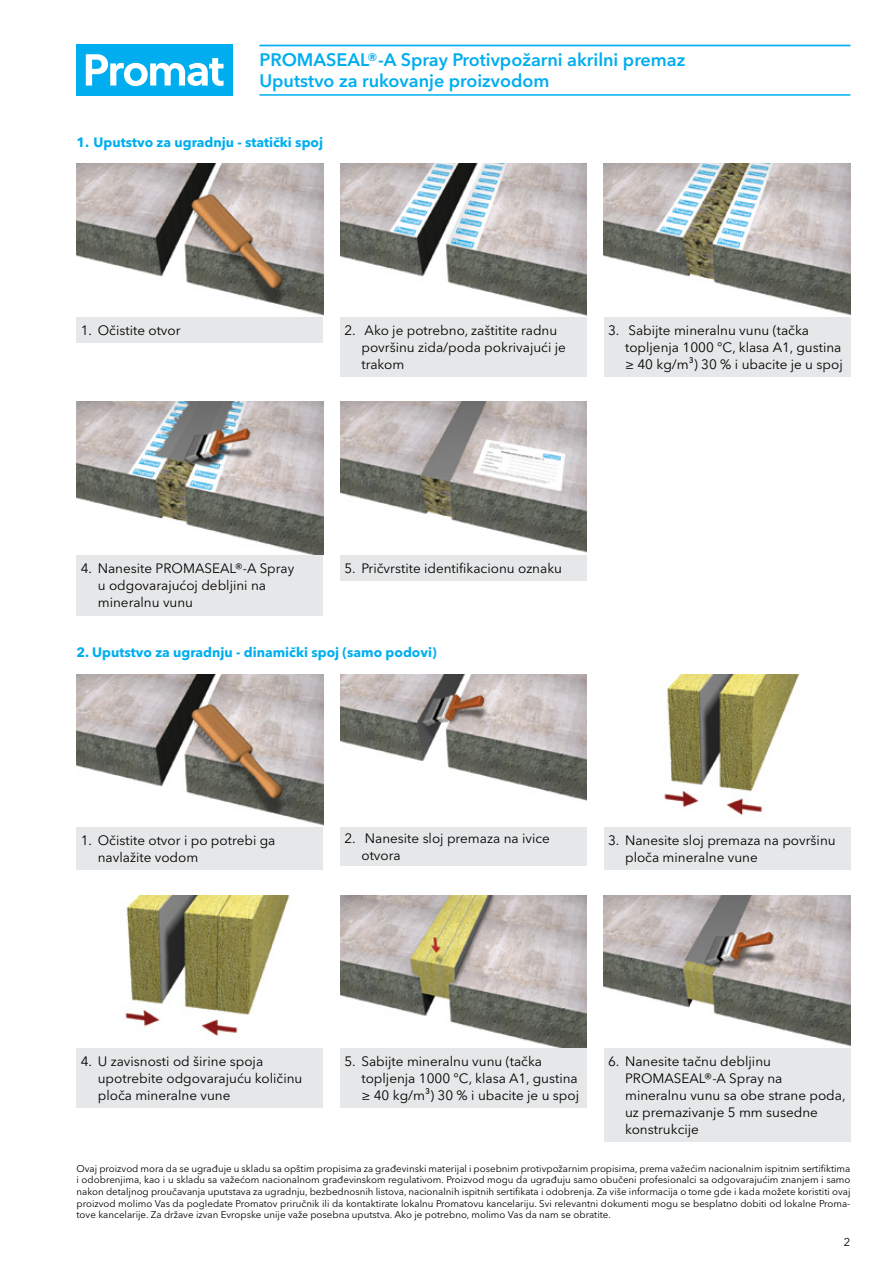
<style>
.page{position:relative;width:893px;height:1263px;background:#fff}
.page>*{position:absolute;margin:0;border:0;box-sizing:border-box;transform-origin:0 0}
.t1{font:600 18px/21.3px "Avenir Next W1 G";color:#00aeef}
.t2{font:13.5px/17px "Avenir Next W1 G";color:#000}
.t3{font:700 13.5px "Avenir Next W1 G";color:#00aeef}
.t4{font:11.25px "Avenir Next W1 G";color:#000}
.t5{font:9.75px/11.7px "Avenir Next W1 G";color:#000;text-align:justify}
</style>
<div class="page">
<div style="left:77px;top:45px;width:156px;height:51px;background:#00aeef"></div>
<svg style="left:86px;top:54px;width:138px;height:32px"></svg>
<img style="left:77px;top:164px;width:246px;height:152px">
<img style="left:340px;top:402px;width:247px;height:151px">
<img style="left:340px;top:164px;width:247px;height:152px">
<img style="left:604px;top:164px;width:246px;height:151px">
<img style="left:77px;top:402px;width:246px;height:153px">
<img style="left:77px;top:674px;width:246px;height:152px">
<img style="left:604px;top:895px;width:246px;height:151px">
<img style="left:340px;top:674px;width:247px;height:127px">
<img style="left:125px;top:895px;width:165px;height:141px">
<img style="left:340px;top:895px;width:247px;height:153px">
<img style="left:664px;top:674px;width:136px;height:142px">
<hr style="left:259px;top:45px;width:591px;height:1px;background:#00aeef">
<hr style="left:259px;top:94px;width:591px;height:2px;background:#00aeef">
<div style="left:77px;top:317px;width:246px;height:25px;background:#e6e7e8"></div>
<div style="left:340px;top:555px;width:247px;height:25px;background:#e6e7e8"></div>
<div style="left:340px;top:317px;width:247px;height:59px;background:#e6e7e8"></div>
<div style="left:604px;top:317px;width:246px;height:59px;background:#e6e7e8"></div>
<div style="left:77px;top:555px;width:246px;height:60px;background:#e6e7e8"></div>
<div style="left:77px;top:827px;width:246px;height:43px;background:#e6e7e8"></div>
<div style="left:604px;top:1048px;width:246px;height:94px;background:#e6e7e8"></div>
<div style="left:340px;top:827px;width:247px;height:38px;background:#e6e7e8"></div>
<div style="left:604px;top:827px;width:246px;height:43px;background:#e6e7e8"></div>
<div style="left:77px;top:1048px;width:246px;height:60px;background:#e6e7e8"></div>
<div style="left:340px;top:1048px;width:247px;height:60px;background:#e6e7e8"></div>
<h1 class="t1" style="left:259px;top:49px;width:428px">PROMASEAL®-A Spray Protivpožarni akrilni premaz<br>Uputstvo za rukovanje proizvodom</h1>
<h2 class="t3" style="left:77px;top:134px;width:248px">1. Uputstvo za ugradnju - statički spoj</h2>
<h2 class="t2" style="left:81px;top:321px;width:101px">1. Očistite otvor</h2>
<h2 class="t2" style="left:361px;top:321px;width:206px;text-indent:-17px">2. Ako je potrebno, zaštitite radnu površinu zida/poda pokrivajući je trakom</h2>
<h2 class="t2" style="left:625px;top:321px;width:219px;text-indent:-17px">3. Sabijte mineralnu vunu (tačka topljenja 1000 °C, klasa A1, gustina ≥ 40 kg/m³) 30 % i ubacite je u spoj</h2>
<h2 class="t2" style="left:98px;top:560px;width:198px;text-indent:-17px">4. Nanesite PROMASEAL®-A Spray u odgovarajućoj debljini na mineralnu vunu</h2>
<h2 class="t2" style="left:344px;top:560px;width:219px">5. Pričvrstite identifikacionu oznaku</h2>
<h2 class="t3" style="left:77px;top:644px;width:362px">2. Uputstvo za ugradnju - dinamički spoj (samo podovi)</h2>
<h2 class="t2" style="left:98px;top:832px;width:179px;text-indent:-17px">1. Očistite otvor i po potrebi ga navlažite vodom</h2>
<h2 class="t2" style="left:361px;top:830px;width:190px;text-indent:-17px">2. Nanesite sloj premaza na ivice otvora</h2>
<h2 class="t2" style="left:625px;top:832px;width:212px;text-indent:-17px">3. Nanesite sloj premaza na površinu ploča mineralne vune</h2>
<h2 class="t2" style="left:98px;top:1053px;width:206px;text-indent:-17px">4. U zavisnosti od širine spoja upotrebite odgovarajuću količinu ploča mineralne vune</h2>
<h2 class="t2" style="left:361px;top:1053px;width:219px;text-indent:-17px">5. Sabijte mineralnu vunu (tačka topljenja 1000 °C, klasa A1, gustina ≥ 40 kg/m³) 30 % i ubacite je u spoj</h2>
<h2 class="t2" style="left:625px;top:1053px;width:222px;text-indent:-17px">6. Nanesite tačnu debljinu<br>PROMASEAL®-A Spray na mineralnu vunu sa obe strane poda, uz premazivanje 5 mm susedne konstrukcije</h2>
<p class="t5" style="left:77px;top:1162px;width:775px">Ovaj proizvod mora da se ugrađuje u skladu sa opštim propisima za građevinski materijal i posebnim protivpožarnim propisima, prema važećim nacionalnim ispitnim sertifiktima i odobrenjima, kao i u skladu sa važećom nacionalnom građevinskom regulativom. Proizvod mogu da ugrađuju samo obučeni profesionalci sa odgovarajućim znanjem i samo nakon detaljnog proučavanja uputstava za ugradnju, bezbednosnih listova, nacionalnih ispitnih sertifikata i odobrenja. Za više informacija o tome gde i kada možete koristiti ovaj proizvod molimo Vas da pogledate Promatov priručnik ili da kontaktirate lokalnu Promatovu kancelariju. Svi relevantni dokumenti mogu se besplatno dobiti od lokalne Proma&shy;tove kancelarije. Za države izvan Evropske unije važe posebna uputstva. Ako je potrebno, molimo Vas da nam se obratite.</p>
<p class="t4" style="left:844px;top:1235px;width:8px">2</p>
</div>
